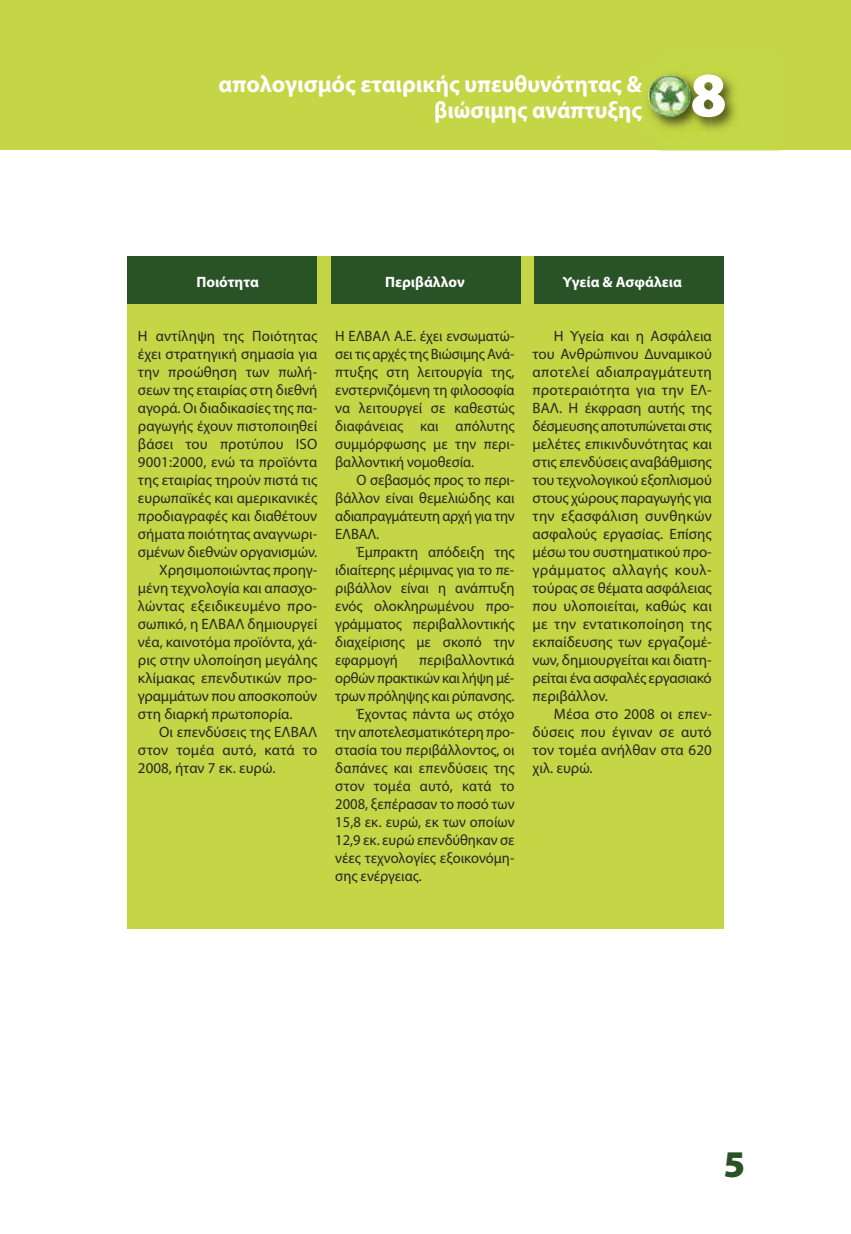
<style>
.page{position:relative;width:851px;height:1234px;background:#fff}
.page>*{position:absolute;margin:0;border:0;box-sizing:border-box;transform-origin:0 0}
.t1{font:900 63.45px "Myriad Pro";color:#fff}
.t2{font:700 23.4px/25.5px "Myriad Pro";color:#fff;text-align:right}
.t3{font:15px "Myriad Pro";color:#272627}
.t4{font:15px "Myriad Pro";letter-spacing:-.02em;color:#272627}
.t5{font:15px "Myriad Pro";letter-spacing:.02em;color:#272627}
.t6{font:700 15px "Myriad Pro";color:#fff}
.t7{font:15px "Myriad Pro";letter-spacing:-.025em;color:#272627}
.t8{font:15px "Myriad Pro";letter-spacing:.035em;color:#272627}
</style>
<div class="page">
<div style="left:128px;top:256px;width:595px;height:672px;background:#c4d646"></div>
<div style="left:128px;top:256px;width:189px;height:47px;background:#295326"></div>
<div style="left:533px;top:256px;width:190px;height:47px;background:#295326"></div>
<div style="left:330px;top:256px;width:190px;height:47px;background:#295326"></div>
<div style="left:0;top:0;width:850px;height:150px;background:#c4d646"></div>
<img style="left:641px;top:77px;width:18px;height:46px">
<img style="left:648px;top:75px;width:42px;height:42px;border-radius:50%">
<img style="left:659px;top:74px;width:120px;height:77px">
<img style="left:659px;top:74px;width:51px;height:63px">
<img style="left:659px;top:75px;width:31px;height:42px">
<p class="t2" style="left:218px;top:73px;width:425px">απολογισμός εταιρικής υπευθυνότητας &amp; βιώσιμης ανάπτυξης</p>
<p class="t1" style="left:690px;top:71px;width:38px">8</p>
<p class="t6" style="left:196px;top:276px;width:64px">Ποιότητα</p>
<p class="t3" style="left:138px;top:330px;width:181px">Η αντίληψη της Ποιότητας</p>
<p class="t3" style="left:138px;top:348px;width:181px">έχει στρατηγική σημασία για</p>
<p class="t3" style="left:138px;top:366px;width:181px">την προώθηση των πωλή-</p>
<p class="t3" style="left:138px;top:384px;width:181px">σεων της εταιρίας στη διεθνή</p>
<p class="t3" style="left:138px;top:402px;width:181px">αγορά. Οι διαδικασίες της πα-</p>
<p class="t3" style="left:138px;top:420px;width:181px">ραγωγής έχουν πιστοποιηθεί</p>
<p class="t3" style="left:138px;top:438px;width:181px">βάσει του προτύπου ΙSO</p>
<p class="t3" style="left:138px;top:456px;width:181px">9001:2000, ενώ τα προϊόντα</p>
<p class="t3" style="left:138px;top:474px;width:181px">της εταιρίας τηρούν πιστά τις</p>
<p class="t3" style="left:138px;top:492px;width:181px">ευρωπαϊκές και αμερικανικές</p>
<p class="t3" style="left:138px;top:510px;width:181px">προδιαγραφές και διαθέτουν</p>
<p class="t3" style="left:138px;top:528px;width:181px">σήματα ποιότητας αναγνωρι-</p>
<p class="t3" style="left:138px;top:546px;width:181px">σμένων διεθνών οργανισμών.</p>
<p class="t3" style="left:159px;top:564px;width:160px">Χρησιμοποιώντας προηγ-</p>
<p class="t3" style="left:138px;top:582px;width:181px">μένη τεχνολογία και απασχο-</p>
<p class="t3" style="left:138px;top:600px;width:181px">λώντας εξειδικευμένο προ-</p>
<p class="t3" style="left:138px;top:618px;width:181px">σωπικό, η ΕΛΒΑΛ δημιουργεί</p>
<p class="t3" style="left:138px;top:636px;width:181px">νέα, καινοτόμα προϊόντα, χά-</p>
<p class="t3" style="left:138px;top:654px;width:181px">ρις στην υλοποίηση μεγάλης</p>
<p class="t3" style="left:138px;top:672px;width:181px">κλίμακας επενδυτικών προ-</p>
<p class="t3" style="left:138px;top:690px;width:181px">γραμμάτων που αποσκοπούν</p>
<p class="t3" style="left:138px;top:708px;width:156px">στη διαρκή πρωτοπορία.</p>
<p class="t3" style="left:159px;top:726px;width:159px">Οι επενδύσεις της ΕΛΒΑΛ</p>
<p class="t3" style="left:138px;top:744px;width:181px">στον τομέα αυτό, κατά το</p>
<p class="t3" style="left:138px;top:762px;width:139px">2008, ήταν 7 εκ. ευρώ.</p>
<p class="t6" style="left:385px;top:276px;width:81px">Περιβάλλον</p>
<p class="t3" style="left:335px;top:330px;width:181px">Η ΕΛΒΑΛ Α.Ε. έχει ενσωματώ-</p>
<p class="t3" style="left:335px;top:348px;width:181px">σει τις αρχές της Βιώσιμης Ανά-</p>
<p class="t3" style="left:335px;top:366px;width:181px">πτυξης στη λειτουργία της,</p>
<p class="t3" style="left:335px;top:384px;width:181px">ενστερνιζόμενη τη φιλοσοφία</p>
<p class="t3" style="left:335px;top:402px;width:181px">να λειτουργεί σε καθεστώς</p>
<p class="t3" style="left:335px;top:420px;width:181px">διαφάνειας και απόλυτης</p>
<p class="t3" style="left:335px;top:438px;width:181px">συµµόρφωσης µε την περι-</p>
<p class="t3" style="left:335px;top:456px;width:140px">βαλλοντική νοµοθεσία.</p>
<p class="t3" style="left:356px;top:474px;width:159px">Ο σεβασμός προς το περι-</p>
<p class="t3" style="left:335px;top:492px;width:181px">βάλλον είναι θεμελιώδης και</p>
<p class="t4" style="left:335px;top:510px;width:181px">αδιαπραγμάτευτη αρχή για την</p>
<p class="t3" style="left:335px;top:528px;width:45px">ΕΛΒΑΛ.</p>
<p class="t3" style="left:356px;top:546px;width:159px">Έμπρακτη απόδειξη της</p>
<p class="t3" style="left:335px;top:564px;width:181px">ιδιαίτερης μέριμνας για το πε-</p>
<p class="t3" style="left:335px;top:582px;width:181px">ριβάλλον είναι η ανάπτυξη</p>
<p class="t3" style="left:335px;top:600px;width:181px">ενός ολοκληρωμένου προ-</p>
<p class="t3" style="left:335px;top:618px;width:181px">γράμματος περιβαλλοντικής</p>
<p class="t3" style="left:335px;top:636px;width:181px">διαχείρισης με σκοπό την</p>
<p class="t3" style="left:335px;top:654px;width:64px">εφαρμογή</p>
<p class="t3" style="left:419px;top:654px;width:97px">περιβαλλοντικά</p>
<p class="t4" style="left:335px;top:672px;width:181px">ορθών πρακτικών και λήψη μέ-</p>
<p class="t3" style="left:335px;top:690px;width:181px">τρων πρόληψης και ρύπανσης.</p>
<p class="t3" style="left:356px;top:708px;width:159px">Έχοντας πάντα ως στόχο</p>
<p class="t3" style="left:335px;top:726px;width:181px">την αποτελεσματικότερη προ-</p>
<p class="t3" style="left:335px;top:744px;width:181px">στασία του περιβάλλοντος, οι</p>
<p class="t3" style="left:335px;top:762px;width:181px">δαπάνες και επενδύσεις της</p>
<p class="t3" style="left:335px;top:780px;width:181px">στον τομέα αυτό, κατά το</p>
<p class="t3" style="left:335px;top:798px;width:181px">2008, ξεπέρασαν το ποσό των</p>
<p class="t3" style="left:335px;top:816px;width:181px">15,8 εκ. ευρώ, εκ των οποίων</p>
<p class="t3" style="left:335px;top:834px;width:181px">12,9 εκ. ευρώ επενδύθηκαν σε</p>
<p class="t3" style="left:335px;top:852px;width:181px">νέες τεχνολογίες εξοικονόμη-</p>
<p class="t3" style="left:335px;top:870px;width:88px">σης ενέργειας.</p>
<p class="t6" style="left:562px;top:276px;width:120px">Υγεία &amp; Ασφάλεια</p>
<p class="t3" style="left:553px;top:330px;width:159px">Η Υγεία και η Ασφάλεια</p>
<p class="t3" style="left:532px;top:348px;width:181px">του Ανθρώπινου Δυναμικού</p>
<p class="t5" style="left:532px;top:366px;width:181px">αποτελεί αδιαπραγμάτευτη</p>
<p class="t3" style="left:532px;top:384px;width:181px">προτεραιότητα για την ΕΛ-</p>
<p class="t3" style="left:532px;top:402px;width:181px">ΒΑΛ. Η έκφραση αυτής της</p>
<p class="t7" style="left:532px;top:420px;width:181px">δέσμευσης αποτυπώνεται στις</p>
<p class="t3" style="left:532px;top:438px;width:181px">μελέτες επικινδυνότητας και</p>
<p class="t3" style="left:532px;top:456px;width:181px">στις επενδύσεις αναβάθμισης</p>
<p class="t3" style="left:532px;top:474px;width:181px">του τεχνολογικού εξοπλισμού</p>
<p class="t3" style="left:532px;top:492px;width:181px">στους χώρους παραγωγής για</p>
<p class="t5" style="left:532px;top:510px;width:181px">την εξασφάλιση συνθηκών</p>
<p class="t3" style="left:532px;top:528px;width:181px">ασφαλούς εργασίας. Επίσης</p>
<p class="t3" style="left:532px;top:546px;width:181px">μέσω του συστηματικού προ-</p>
<p class="t8" style="left:532px;top:564px;width:181px">γράμματος αλλαγής κουλ-</p>
<p class="t3" style="left:532px;top:582px;width:181px">τούρας σε θέματα ασφάλειας</p>
<p class="t3" style="left:532px;top:600px;width:181px">που υλοποιείται, καθώς και</p>
<p class="t3" style="left:532px;top:618px;width:181px">με την εντατικοποίηση της</p>
<p class="t3" style="left:532px;top:636px;width:181px">εκπαίδευσης των εργαζομέ-</p>
<p class="t3" style="left:532px;top:654px;width:181px">νων, δημιουργείται και διατη-</p>
<p class="t4" style="left:532px;top:672px;width:181px">ρείται ένα ασφαλές εργασιακό</p>
<p class="t3" style="left:532px;top:690px;width:77px">περιβάλλον.</p>
<p class="t3" style="left:553px;top:708px;width:160px">Μέσα στο 2008 οι επεν-</p>
<p class="t3" style="left:532px;top:726px;width:181px">δύσεις που έγιναν σε αυτό</p>
<p class="t3" style="left:532px;top:744px;width:181px">τον τομέα ανήλθαν στα 620</p>
<p class="t3" style="left:532px;top:762px;width:61px">χιλ. ευρώ.</p>
</div>
